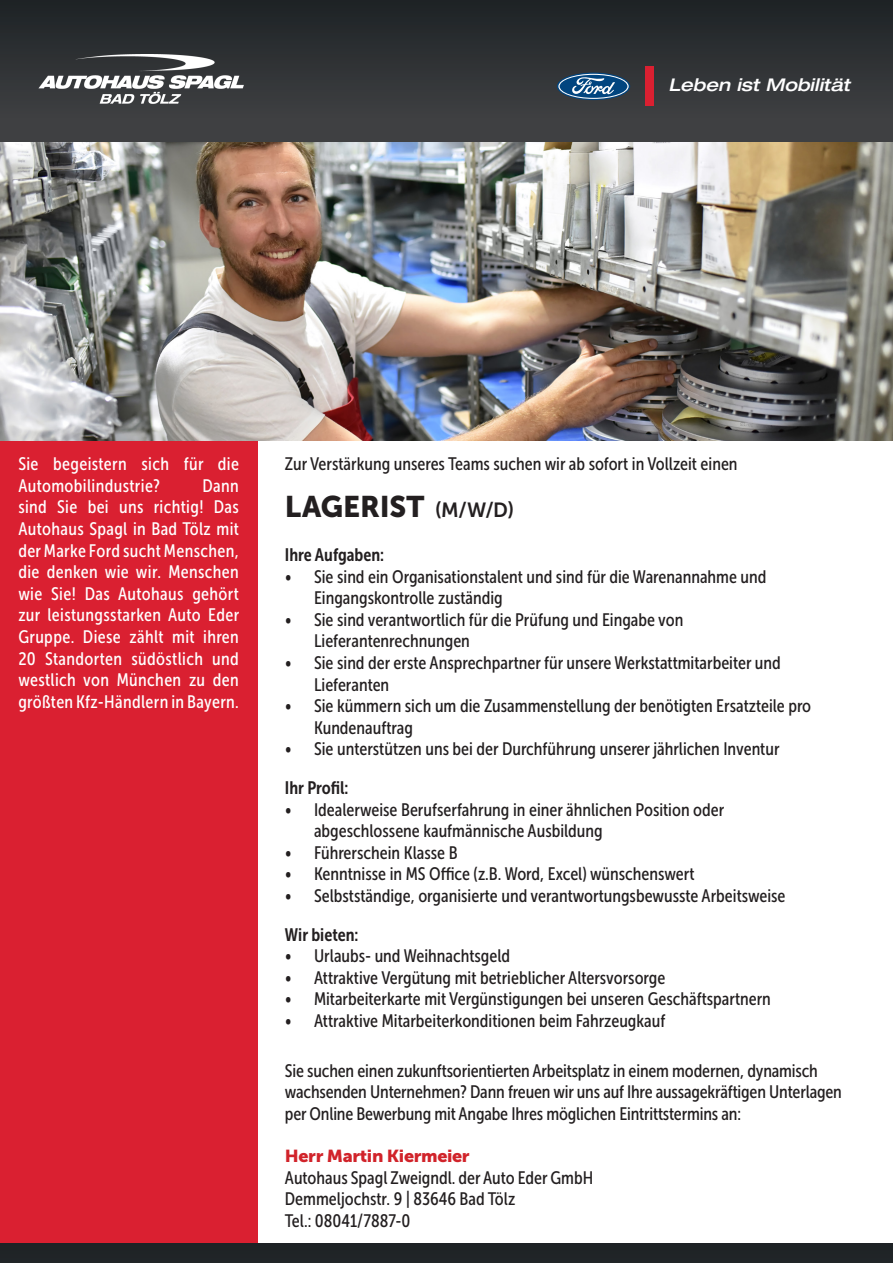
<style>
.page{position:relative;width:893px;height:1263px;background:#fff}
.page>*{position:absolute;margin:0;border:0;box-sizing:border-box;transform-origin:0 0}
.t1{font:29.7px "Museo Sans 900";color:#231f20}
.t2{font:18px/21.6px "Museo Sans Cond 500";color:#231f20}
.t3{font:18px/21.6px "Museo Sans Cond 500";letter-spacing:.02em;color:#fff}
.t4{font:18px "Museo Sans Cond 700";color:#231f20}
.Subtitel_MArken_neu{font:italic 500 expanded 17.55px "Helvetica Neue LT Std";color:#fff}
.t5{font:17.25px "Museo Sans 900";letter-spacing:-.02em;color:#d1232a;scale:1.04 1}
.s1{font-family:"Museo Sans 700";font-size:20.4px}
</style>
<div class="page">
<div style="left:0;top:143px;width:257px;height:1101px;background:#da2031"></div>
<div style="left:0;top:0;width:893px;height:143px;background:linear-gradient(to bottom,#1e2326,#444446)"></div>
<div style="left:645px;top:66px;width:9px;height:40px;background:#da2031"></div>
<img style="left:0;top:143px;width:893px;height:298px">
<svg style="left:557px;top:73px;width:73px;height:27px"></svg>
<svg style="left:558px;top:74px;width:71px;height:25px;background:#436e92"></svg>
<div style="left:0;top:1244px;width:893px;height:19px;background:#1f2426"></div>
<img style="left:25px;top:55px;width:232px;height:53px">
<p class="Subtitel_MArken_neu" style="left:668px;top:74px;width:183px">Leben ist Mobilität</p>
<p class="t3" style="left:18px;top:453px;width:222px">Sie begeistern sich für die<br>Automobilindustrie?</p>
<p class="t3" style="left:18px;top:475px;width:222px;text-align:justify;text-indent:184px">Dann sind Sie bei uns richtig! Das Autohaus Spagl in Bad Tölz mit der Marke Ford sucht Menschen, die denken wie wir. Menschen wie Sie! Das Autohaus gehört zur leistungsstarken Auto Eder Gruppe. Diese zählt mit ihren 20 Standorten südöstlich und westlich von München zu den größten Kfz-Händlern in Bayern.</p>
<p class="t2" style="left:285px;top:453px;width:454px">Zur Verstärkung unseres Teams suchen wir ab sofort in Vollzeit einen</p>
<p class="t1" style="left:285px;top:490px;width:231px">LAGERIST <span class="s1">(M/W/D)</span></p>
<p class="t4" style="left:285px;top:545px;width:101px">Ihre Aufgaben:</p>
<p class="t2" style="left:314px;top:566px;width:454px;text-indent:-29px">• Sie sind ein Organisationstalent und sind für die Warenannahme und<br>Eingangskontrolle zuständig</p>
<p class="t2" style="left:314px;top:609px;width:371px;text-indent:-29px">• Sie sind verantwortlich für die Prüfung und Eingabe von<br>Lieferantenrechnungen</p>
<p class="t2" style="left:314px;top:652px;width:468px;text-indent:-29px">• Sie sind der erste Ansprechpartner für unsere Werkstattmitarbeiter und<br>Lieferanten</p>
<p class="t2" style="left:314px;top:695px;width:499px;text-indent:-29px">• Sie kümmern sich um die Zusammenstellung der benötigten Ersatzteile pro<br>Kundenauftrag</p>
<p class="t2" style="left:285px;top:738px;width:496px">• Sie unterstützen uns bei der Durchführung unserer jährlichen Inventur</p>
<p class="t4" style="left:285px;top:778px;width:65px">Ihr Profil:</p>
<p class="t2" style="left:314px;top:799px;width:412px;text-indent:-29px">• Idealerweise Berufserfahrung in einer ähnlichen Position oder abgeschlossene kaufmännische Ausbildung</p>
<p class="t2" style="left:285px;top:842px;width:174px">• Führerschein Klasse B</p>
<p class="t2" style="left:285px;top:863px;width:411px">• Kenntnisse in MS Office (z.B. Word, Excel) wünschenswert</p>
<p class="t2" style="left:285px;top:885px;width:502px">• Selbstständige, organisierte und verantwortungsbewusste Arbeitsweise</p>
<p class="t4" style="left:285px;top:924px;width:75px">Wir bieten:</p>
<p class="t2" style="left:285px;top:945px;width:227px">• Urlaubs- und Weihnachtsgeld</p>
<p class="t2" style="left:285px;top:967px;width:382px">• Attraktive Vergütung mit betrieblicher Altersvorsorge</p>
<p class="t2" style="left:285px;top:988px;width:487px">• Mitarbeiterkarte mit Vergünstigungen bei unseren Geschäftspartnern</p>
<p class="t2" style="left:285px;top:1010px;width:382px">• Attraktive Mitarbeiterkonditionen beim Fahrzeugkauf</p>
<p class="t2" style="left:285px;top:1060px;width:558px">Sie suchen einen zukunftsorientierten Arbeitsplatz in einem modernen, dynamisch wachsenden Unternehmen? Dann freuen wir uns auf Ihre aussagekräftigen Unterlagen per Online Bewerbung mit Angabe Ihres möglichen Eintrittstermins an:</p>
<p class="t5" style="left:285px;top:1146px;width:179px">Herr Martin Kiermeier</p>
<p class="t2" style="left:285px;top:1167px;width:310px">Autohaus Spagl Zweigndl. der Auto Eder GmbH</p>
<p class="t2" style="left:285px;top:1188px;width:232px">Demmeljochstr. 9 | 83646 Bad Tölz</p>
<p class="t2" style="left:285px;top:1210px;width:127px">Tel.: 08041/7887-0</p>
</div>
